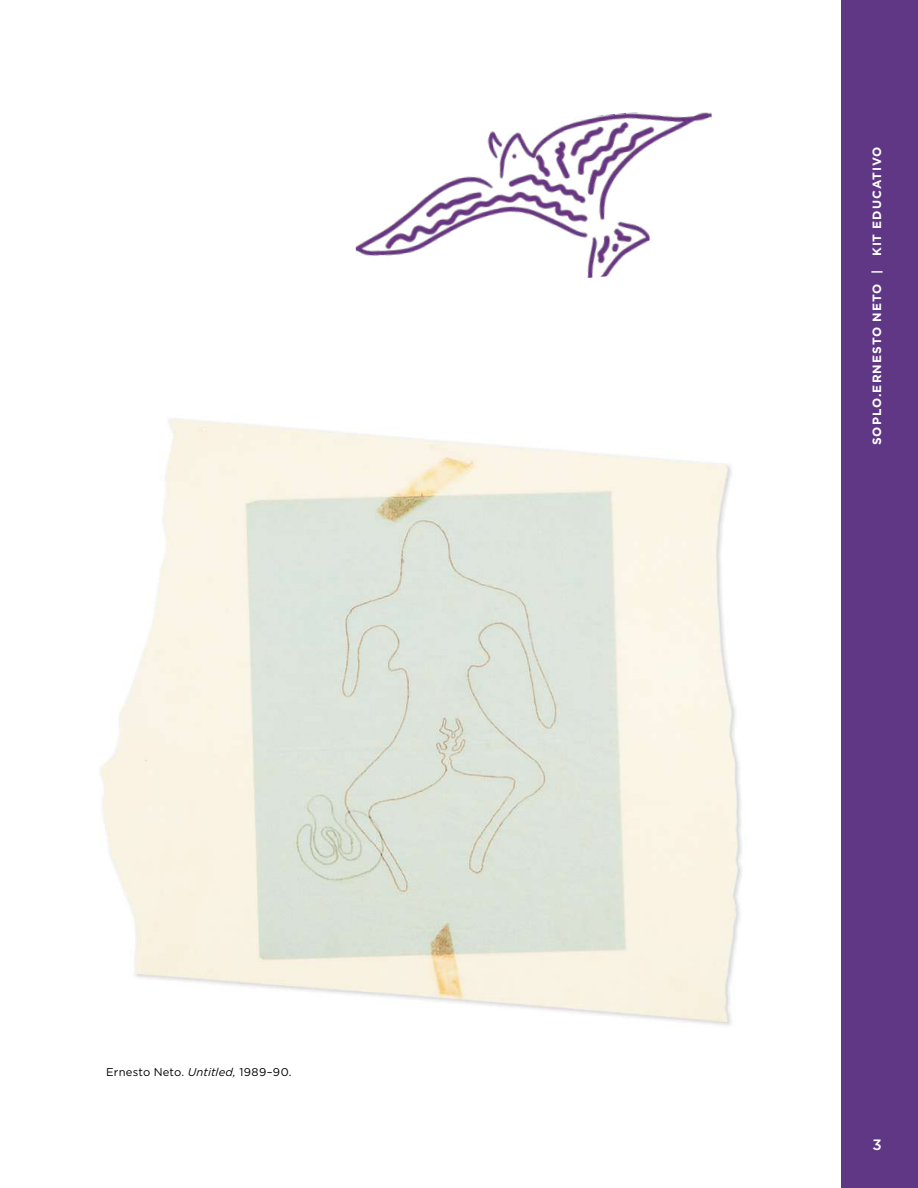
<style>
.page{position:relative;width:918px;height:1188px;background:#fff}
.page>*{position:absolute;margin:0;border:0;box-sizing:border-box;transform-origin:0 0}
.t1{font:500 15px "Gotham";color:#fff}
.t2{font:700 12px "Gotham";letter-spacing:.08em;color:#fff}
.t3{font:11.25px "Gotham";letter-spacing:.02em;color:#000}
.s1{font-style:italic}
</style>
<div class="page">
<div style="left:841px;top:0;width:77px;height:1188px;background:#603784"></div>
<img style="left:99px;top:418px;width:643px;height:608px">
<img style="left:355px;top:112px;width:357px;height:166px">
<p class="t3" style="left:106px;top:1064px;width:187px">Ernesto Neto. <span class="s1">Untitled,</span> 1989–90.</p>
<p class="t2" style="left:870px;top:445px;width:300px;rotate:-90deg">SOPLO.ERNESTO NETO | KIT EDUCATIVO</p>
<p class="t1" style="left:873px;top:1135px;width:11px">3</p>
</div>
